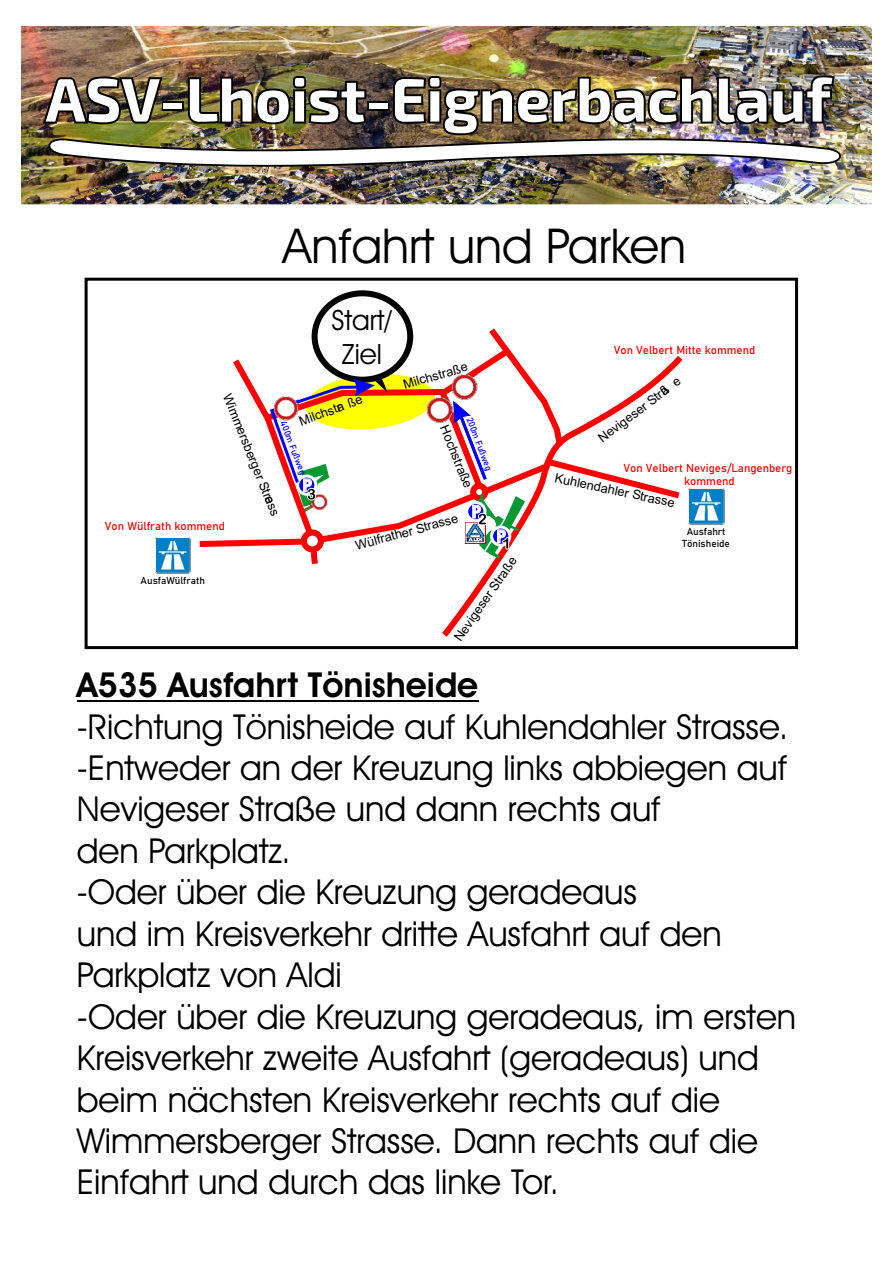
<style>
.page{position:relative;width:894px;height:1263px;background:#fff}
.page>*{position:absolute;margin:0;border:0;box-sizing:border-box;transform-origin:0 0}
.t1{font:48.3px "Avant Garde Bk BT";color:#000}
.t2{font:34.5px/41.4px "Avant Garde Bk BT";color:#000}
.t3{font:700 34.5px "Avant Garde Bk BT";color:#000}
.t4{font:28.05px/33.6px "Avant Garde Bk BT";color:#000;text-align:center}
.t5{font:700 18px "Avant Garde Bk BT";color:#fff}
.t6{font:12.9px "Arial";color:#000}
.t7{font:11.4px/13.6px "Bahnschrift";color:#f00;text-align:center}
.t8{font:10.05px/12px "Bahnschrift";color:#000;text-align:center}
.t9{font:9px "Bahnschrift";color:#00f}
</style>
<div class="page">
<div style="left:85px;top:278px;width:713px;height:371px;background:#fff;border:3px solid #000"></div>
<svg style="left:442px;top:356px;width:247px;height:281px"></svg>
<svg style="left:199px;top:455px;width:487px;height:95px"></svg>
<svg style="left:312px;top:290px;width:101px;height:93px"></svg>
<img style="left:688px;top:489px;width:36px;height:35px">
<img style="left:155px;top:538px;width:36px;height:35px">
<hr style="left:77px;top:700px;width:401px;height:2px;background:#000">
<img style="left:21px;top:27px;width:850px;height:177px">
<img style="left:42px;top:75px;width:807px;height:97px">
<svg style="left:631px;top:384px;width:39px;height:35px"></svg>
<svg style="left:470px;top:606px;width:13px;height:16px"></svg>
<svg style="left:486px;top:591px;width:8px;height:6px"></svg>
<svg style="left:640px;top:491px;width:35px;height:16px"></svg>
<svg style="left:228px;top:322px;width:380px;height:263px"></svg>
<h1 class="t1" style="left:283px;top:226px;width:405px">Anfahrt und Parken</h1>
<p class="t4" style="left:332px;top:306px;width:62px">Start/<br>Ziel</p>
<p class="t6" style="left:402px;top:380px;width:68px;rotate:-16deg">M lch aße</p>
<p class="t6" style="left:449px;top:424px;width:61px;rotate:68deg">Ho hstr ß</p>
<p class="t6" style="left:232px;top:392px;width:56px;rotate:68deg">Wi m rs</p>
<p class="t6" style="left:298px;top:417px;width:68px;rotate:-20deg">Milchsta ße</p>
<p class="t6" style="left:237px;top:406px;width:117px;rotate:68deg">m e b rger St ass</p>
<p class="t9" style="left:473px;top:416px;width:58px;rotate:69deg">200m ußw g</p>
<p class="t9" style="left:287px;top:420px;width:58px;rotate:69deg">400m F ßw g</p>
<p class="t5" style="left:303px;top:478px;width:11px">P</p>
<p class="t5" style="left:472px;top:504px;width:11px">P</p>
<p class="t6" style="left:407px;top:526px;width:52px;rotate:-15deg">r S ra se</p>
<p class="t6" style="left:354px;top:541px;width:94px;rotate:-15deg">Wül athe t s</p>
<p class="t7" style="left:105px;top:520px;width:122px">Von Wülfrath kommend</p>
<p class="t5" style="left:497px;top:529px;width:11px">P</p>
<p class="t8" style="left:141px;top:576px;width:66px">AusfaWülfrath</p>
<p class="t6" style="left:453px;top:637px;width:101px;rotate:-55deg">Nevi se S ra e</p>
<p class="t7" style="left:614px;top:344px;width:143px">Von Velbert Mitte kommend</p>
<p class="t6" style="left:597px;top:435px;width:101px;rotate:-37deg">Nevige r t a e</p>
<p class="t7" style="left:624px;top:461px;width:170px">Von Velbert Neviges/Langenberg kommend</p>
<p class="t6" style="left:556px;top:473px;width:73px;rotate:12deg">Kuln he</p>
<p class="t6" style="left:595px;top:481px;width:77px;rotate:12deg">d lrSr s</p>
<p class="t8" style="left:682px;top:527px;width:49px">Ausfahrt<br>Tönisheide</p>
<p class="t3" style="left:77px;top:671px;width:403px">A535 Ausfahrt Tönisheide</p>
<p class="t2" style="left:77px;top:709px;width:713px">-Richtung Tönisheide auf Kuhlendahler Strasse.</p>
<p class="t2" style="left:77px;top:750px;width:712px">-Entweder an der Kreuzung links abbiegen auf<br>Nevigeser Straße und dann rechts auf<br>den Parkplatz.</p>
<p class="t2" style="left:77px;top:875px;width:646px">-Oder über die Kreuzung geradeaus<br>und im Kreisverkehr dritte Ausfahrt auf den<br>Parkplatz von Aldi</p>
<p class="t2" style="left:77px;top:999px;width:721px">-Oder über die Kreuzung geradeaus, im ersten Kreisverkehr zweite Ausfahrt (geradeaus) und beim nächsten Kreisverkehr rechts auf die Wimmersberger Strasse. Dann rechts auf die Einfahrt und durch das linke Tor.</p>
</div>
